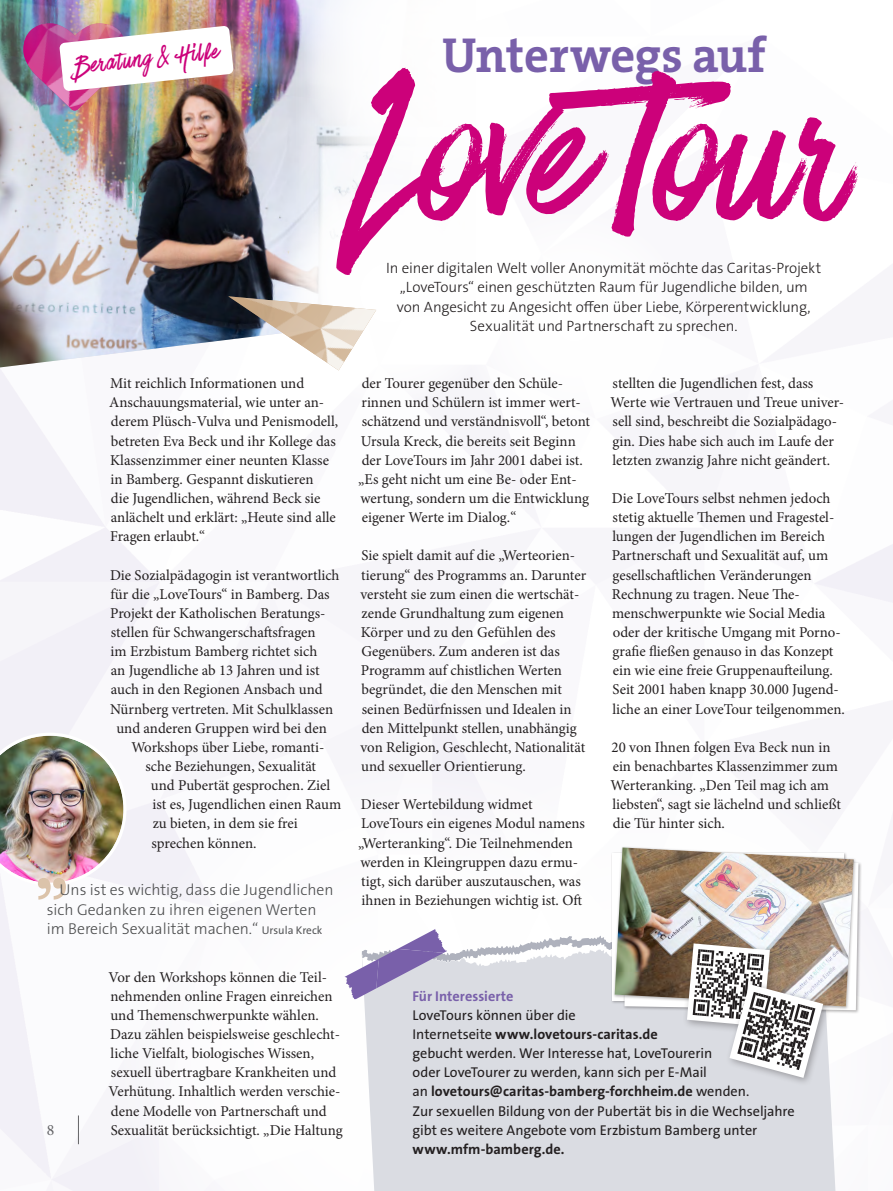
<style>
.page{position:relative;width:893px;height:1191px;background:#fff}
.page>*{position:absolute;margin:0;border:0;box-sizing:border-box;transform-origin:0 0}
.t1{font:225px "Have Heart One";color:#cc017a}
.t2{font:700 49.5px "The Serif";letter-spacing:-.005em;color:#7960aa}
.t3{font:28.5px "Have Heart One";color:#cc017a}
.t4{font:300 15.75px/19.5px "The Sans B W3";color:#4b4c4d}
.t5{font:15.75px "Minion Pro";color:#636366}
.t6{font:15px/19.2px "Minion Pro";color:#231f20}
.t7{font:300 15px/19.2px "The Sans B W3";letter-spacing:-.01em;color:#231f20;text-align:center}
.t8{font:14.25px/19.2px "The Sans B W5 Plain";letter-spacing:-.005em;color:#231f20}
.t9{font:700 14.25px "The Sans B W7";letter-spacing:.005em;color:#231f20}
.t10{font:700 14.25px "The Sans B W7";color:#7960aa}
.s1{font-family:"The Sans B W5 Plain";font-weight:400;font-size:11.25px;color:#57585a}
.s2{font-family:"The Sans B W5 Plain";font-weight:400}
</style>
<div class="page">
<img style="left:0;top:0;width:536px;height:369px">
<div style="left:274px;top:178px;width:230px;height:229px;background:#fff;border-radius:50%"></div>
<div style="left:457px;top:206px;width:234px;height:234px;background:#fff;border-radius:50%"></div>
<svg style="left:721px;top:752px;width:172px;height:439px"></svg>
<svg style="left:111px;top:752px;width:610px;height:439px"></svg>
<svg style="left:302px;top:0;width:234px;height:178px"></svg>
<div style="left:363px;top:1077px;width:481px;height:114px;background:#dadce2"></div>
<img style="left:23px;top:23px;width:211px;height:87px">
<div style="left:725px;top:979px;width:107px;height:107px;background:#231f20;opacity:.35"></div>
<svg style="left:344px;top:847px;width:514px;height:230px"></svg>
<img style="left:0;top:732px;width:126px;height:167px">
<img style="left:228px;top:296px;width:148px;height:74px">
<svg style="left:78px;top:1115px;width:1px;height:29px"></svg>
<h3 class="t3" style="left:73px;top:50px;width:146px;rotate:-6deg">Beratung &amp; Hilfe</h3>
<h2 class="t2" style="left:442px;top:14px;width:325px">Unterwegs auf</h2>
<h1 class="t1" style="left:345px;top:33px;width:498px">LoveTour</h1>
<p class="t7" style="left:386px;top:259px;width:436px">In einer digitalen Welt voller Anonymität möchte das Caritas-Projekt „LoveTours“ einen geschützten Raum für Jugendliche bilden, um von Angesicht zu Angesicht offen über Liebe, Körperentwicklung, Sexualität und Partnerschaft zu sprechen.</p>
<p class="t6" style="left:109px;top:374px;width:230px">Mit reichlich Informationen und Anschauungsmaterial, wie unter an&shy;derem Plüsch-Vulva und Penismodell, betreten Eva Beck und ihr Kollege das Klassenzimmer einer neunten Klasse in Bamberg. Gespannt diskutieren<br>die Jugendlichen, während Beck sie anlächelt und erklärt: „Heute sind alle Fragen erlaubt.“</p>
<p class="t6" style="left:110px;top:565px;width:231px">Die Sozialpädagogin ist verantwortlich</p>
<p class="t6" style="left:110px;top:584px;width:221px">für die „LoveTours“ in Bamberg. Das</p>
<p class="t6" style="left:110px;top:603px;width:217px">Projekt der Katholischen Beratungs-</p>
<p class="t6" style="left:111px;top:622px;width:206px">stellen für Schwangerschaftsfragen</p>
<p class="t6" style="left:111px;top:642px;width:208px">im Erzbistum Bamberg richtet sich</p>
<p class="t6" style="left:111px;top:661px;width:210px">an Jugendliche ab 13 Jahren und ist</p>
<p class="t6" style="left:111px;top:680px;width:213px">auch in den Regionen Ansbach und</p>
<p class="t6" style="left:110px;top:699px;width:225px">Nürnberg vertreten. Mit Schulklassen</p>
<p class="t6" style="left:116px;top:718px;width:212px">und anderen Gruppen wird bei den</p>
<p class="t6" style="left:131px;top:737px;width:195px">Workshops über Liebe, romanti-</p>
<p class="t6" style="left:145px;top:756px;width:172px">sche Beziehungen, Sexualität</p>
<p class="t6" style="left:151px;top:776px;width:181px">und Pubertät gesprochen. Ziel</p>
<p class="t6" style="left:153px;top:795px;width:190px">ist es, Jugendlichen einen Raum</p>
<p class="t6" style="left:153px;top:814px;width:147px">zu bieten, in dem sie frei</p>
<p class="t6" style="left:151px;top:833px;width:107px">sprechen können.</p>
<p class="t4" style="left:47px;top:880px;width:288px;text-indent:13px">Uns ist es wichtig, dass die Jugendlichen sich Gedanken zu ihren eigenen Werten im Bereich Sexualität machen.“ <span class="s1">Ursula Kreck</span></p>
<p class="t5" style="left:47px;top:1119px;width:9px">8</p>
<p class="t6" style="left:108px;top:967px;width:236px">Vor den Workshops können die Teil&shy;nehmenden online Fragen einreichen und Themenschwerpunkte wählen.<br>Dazu zählen beispielsweise geschlecht&shy;liche Vielfalt, biologisches Wissen, sexuell übertragbare Krankheiten und Verhütung. Inhaltlich werden verschie&shy;dene Modelle von Partnerschaft und Sexualität berücksichtigt. „Die Haltung</p>
<p class="t6" style="left:358px;top:374px;width:233px">der Tourer gegenüber den Schüle&shy;rinnen und Schülern ist immer wert&shy;schätzend und verständnisvoll“, betont Ursula Kreck, die bereits seit Beginn der LoveTours im Jahr 2001 dabei ist. „Es geht nicht um eine Be- oder Ent&shy;wertung, sondern um die Entwicklung eigener Werte im Dialog.“</p>
<p class="t6" style="left:361px;top:546px;width:227px">Sie spielt damit auf die „Werteorien&shy;tierung“ des Programms an. Darunter versteht sie zum einen die wertschät&shy;zende Grundhaltung zum eigenen Körper und zu den Gefühlen des Gegenübers. Zum anderen ist das Programm auf chistlichen Werten begründet, die den Menschen mit seinen Bedürfnissen und Idealen in den Mittelpunkt stellen, unabhängig von Religion, Geschlecht, Nationalität und sexueller Orientierung.</p>
<p class="t6" style="left:358px;top:795px;width:228px">Dieser Wertebildung widmet LoveTours ein eigenes Modul namens „Werteranking“. Die Teilnehmenden werden in Kleingruppen dazu ermu&shy;tigt, sich darüber auszutauschen, was ihnen in Beziehungen wichtig ist. Oft</p>
<p class="t6" style="left:611px;top:374px;width:235px">stellten die Jugendlichen fest, dass Werte wie Vertrauen und Treue univer&shy;sell sind, beschreibt die Sozialpädago&shy;gin. Dies habe sich auch im Laufe der letzten zwanzig Jahre nicht geändert.</p>
<p class="t6" style="left:612px;top:488px;width:235px">Die LoveTours selbst nehmen jedoch stetig aktuelle Themen und Fragestel&shy;lungen der Jugendlichen im Bereich Partnerschaft und Sexualität auf, um gesellschaftlichen Veränderungen Rechnung zu tragen. Neue The&shy;menschwerpunkte wie Social Media oder der kritische Umgang mit Porno&shy;grafie fließen genauso in das Konzept ein wie eine freie Gruppenaufteilung.<br>Seit 2001 haben knapp 30.000 Jugend&shy;liche an einer LoveTour teilgenommen.</p>
<p class="t6" style="left:611px;top:737px;width:232px">20 von Ihnen folgen Eva Beck nun in ein benachbartes Klassenzimmer zum Werteranking. „Den Teil mag ich am liebsten“, sagt sie lächelnd und schließt die Tür hinter sich.</p>
<p class="t10" style="left:413px;top:986px;width:103px">Für Interessierte</p>
<p class="t8" style="left:413px;top:1005px;width:165px">LoveTours können über die</p>
<p class="t9" style="left:413px;top:1025px;width:247px"><span class="s2">Internetseite</span> www.lovetours-caritas.de</p>
<p class="t8" style="left:413px;top:1043px;width:301px">gebucht werden. Wer Interesse hat, LoveTourerin oder LoveTourer zu werden, kann sich per E-Mail</p>
<p class="t9" style="left:413px;top:1082px;width:338px"><span class="s2">an</span> lovetours@caritas-bamberg-forchheim.de <span class="s2">wenden.</span></p>
<p class="t8" style="left:413px;top:1101px;width:384px">Zur sexuellen Bildung von der Pubertät bis in die Wechseljahre gibt es weitere Angebote vom Erzbistum Bamberg unter</p>
<p class="t9" style="left:413px;top:1139px;width:153px">www.mfm-bamberg.de.</p>
</div>
